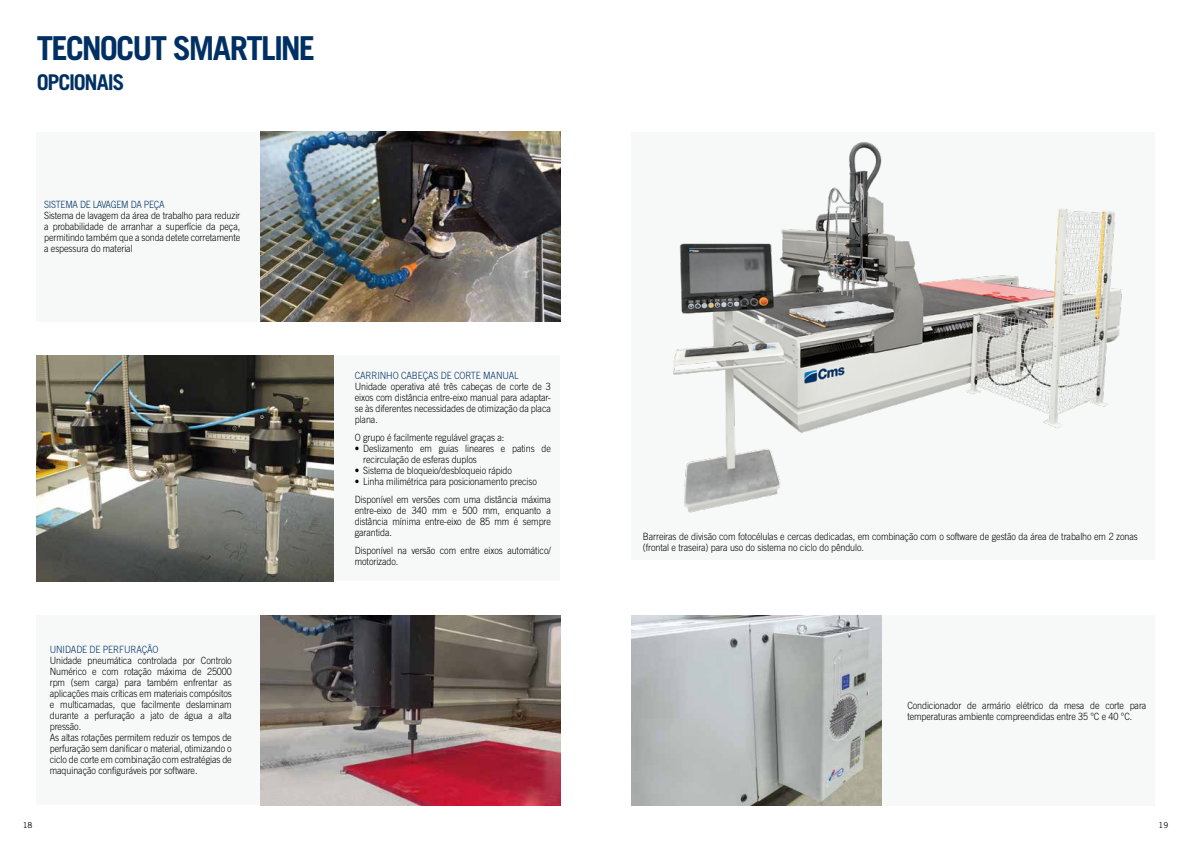
<style>
.page{position:relative;width:1191px;height:842px;background:#fff}
.page>*{position:absolute;margin:0;border:0;box-sizing:border-box;transform-origin:0 0}
.t1{font:700 33px "Trade Gothic LT Std";letter-spacing:-.055em;color:#003063}
.t2{font:700 21.7px "Trade Gothic LT Std";letter-spacing:-.06em;color:#003063}
.t3{font:300 10px/11px "Trade Gothic LT Std";letter-spacing:-.01em;color:#000;scale:.9 1}
.t4{font:300 10px "Trade Gothic LT Std";letter-spacing:-.01em;color:#003063;scale:.9 1}
.t5{font:300 10px "Trade Gothic LT Std";letter-spacing:-.03em;color:#003063;scale:.9 1}
.t6{font:8px "Trade Gothic LT Std";color:#000}
.s1{font-weight:700}
</style>
<div class="page">
<div style="left:36px;top:132px;width:523px;height:190px;background:#f7f9f9"></div>
<div style="left:36px;top:356px;width:523px;height:225px;background:#f7f9f9"></div>
<div style="left:631px;top:615px;width:524px;height:191px;background:#f7f9f9"></div>
<div style="left:36px;top:615px;width:523px;height:190px;background:#f7f9f9"></div>
<img style="left:631px;top:615px;width:251px;height:191px">
<img style="left:36px;top:356px;width:298px;height:225px">
<img style="left:261px;top:615px;width:299px;height:190px">
<img style="left:261px;top:132px;width:299px;height:190px">
<div style="left:631px;top:132px;width:524px;height:427px;background:#f7f9f9"></div>
<img style="left:673px;top:142px;width:449px;height:371px">
<h1 class="t1" style="left:37px;top:28px;width:280px">TECNOCUT SMARTLINE</h1>
<h2 class="t2" style="left:37px;top:69px;width:89px">OPCIONAIS</h2>
<p class="t5" style="left:44px;top:199px;width:135px">SISTEMA DE LAVAGEM DA PEÇA</p>
<p class="t3" style="left:44px;top:210px;width:219px;text-align:justify">Sistema de lavagem da área de trabalho para reduzir a probabilidade de arranhar a superfície da peça, permitindo também que a sonda detete corretamente a espessura do material</p>
<p class="t4" style="left:50px;top:644px;width:122px">UNIDADE DE PERFURAÇÃO</p>
<p class="t3" style="left:50px;top:655px;width:204px">Unidade pneumática controlada por Controlo Numérico e com rotação máxima de 25000 rpm (sem carga) para também enfrentar as aplicações mais críticas em materiais compósitos e multicamadas, que facilmente deslaminam durante a perfuração a jato de água a alta pressão.<br>As altas rotações permitem reduzir os tempos de perfuração sem danificar o material, otimizando o ciclo de corte em combinação com estratégias de maquinação configuráveis por software.</p>
<p class="t4" style="left:355px;top:370px;width:184px">CARRINHO CABEÇAS DE CORTE MANUAL</p>
<p class="t3" style="left:355px;top:381px;width:219px;text-align:justify">Unidade operativa até três cabeças de corte de 3 eixos com distância entre-eixo manual para adaptar&shy;se às diferentes necessidades de otimização da placa plana.</p>
<p class="t3" style="left:355px;top:432px;width:168px">O grupo é facilmente regulável graças a:</p>
<p class="t3" style="left:363px;top:443px;width:210px;text-indent:-9px"><span class="s1">•</span> Deslizamento em guias lineares e patins de recirculação de esferas duplos</p>
<p class="t3" style="left:355px;top:465px;width:176px"><span class="s1">•</span> Sistema de bloqueio/desbloqueio rápido</p>
<p class="t3" style="left:355px;top:472px;width:219px;line-height:18px"><span class="s1">•</span> Linha milimétrica para posicionamento preciso<br>Disponível em versões com uma distância máxima</p>
<p class="t3" style="left:355px;top:505px;width:219px;text-align:justify">entre-eixo de 340 mm e 500 mm, enquanto a distância mínima entre-eixo de 85 mm é sempre garantida.</p>
<p class="t3" style="left:355px;top:545px;width:219px">Disponível na versão com entre eixos automático/ motorizado.</p>
<p class="t3" style="left:643px;top:530px;width:551px">Barreiras de divisão com fotocélulas e cercas dedicadas, em combinação com o software de gestão da área de trabalho em 2 zonas (frontal e traseira) para uso do sistema no ciclo do pêndulo.</p>
<p class="t3" style="left:907px;top:699px;width:267px">Condicionador de armário elétrico da mesa de corte para temperaturas ambiente compreendidas entre 35 °C e 40 °C.</p>
<p class="t6" style="left:23px;top:820px;width:11px">18</p>
<p class="t6" style="left:1158px;top:820px;width:11px">19</p>
</div>
